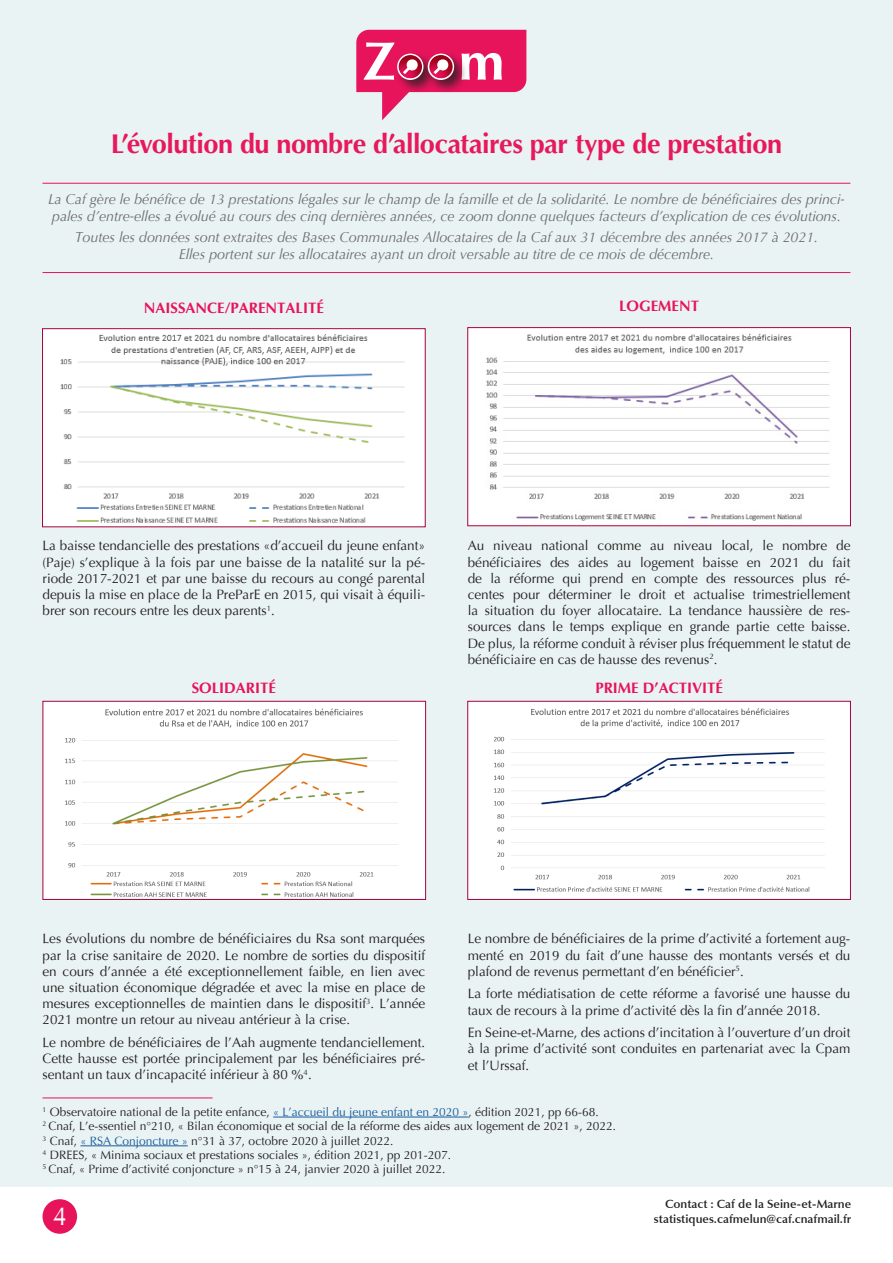
<style>
.page{position:relative;width:893px;height:1263px;background:#fff}
.page>*{position:absolute;margin:0;border:0;box-sizing:border-box;transform-origin:0 0}
.Grand_Titre_ZOMM{font:700 54px "Optima";color:#fff}
.Sous_TITRE_DU_ZOOM{font:700 27px "Optima";letter-spacing:-.015em;color:#e7185c}
.t1{font:26.4px "CG Omega";color:#fff;scale:.91 1}
.Titre_paragraphe_cen{font:700 15px "Optima";color:#e7135b}
.Intro_ZOOM_T9_5{font:italic 14.25px/17.1px "Optima";letter-spacing:-.005em;color:#6c6d70}
.Intro_zoom_T805{font:italic 14.25px/17.1px "Optima";letter-spacing:-.005em;color:#6c6d70;text-align:center}
.TEXTE_ZOOM_1_av_T9_5{font:13.5px/16.2px "Optima";color:#231f20;text-align:justify}
.NoteZoom{font:12px "Optima";color:#231f20}
.contact{font:600 12px "Optima";color:#231f20}
.s1{color:#175d9e}
</style>
<div class="page">
<div style="left:0;top:0;width:893px;height:1186px;background:#eaf3f3"></div>
<div style="left:43px;top:1199px;width:34px;height:35px;background:#e7135b;border-radius:50%"></div>
<svg style="left:356px;top:30px;width:170px;height:90px"></svg>
<hr style="left:43px;top:272px;width:807px;height:1px;background:#e7135b">
<hr style="left:43px;top:183px;width:807px;height:1px;background:#e7135b">
<div style="left:43px;top:329px;width:382px;height:198px;background:#fff"></div>
<img style="left:60px;top:334px;width:345px;height:189px">
<div style="left:42px;top:328px;width:384px;height:199px;border:1px solid #a7023c"></div>
<div style="left:468px;top:701px;width:382px;height:198px;background:#fff"></div>
<img style="left:494px;top:708px;width:331px;height:184px">
<div style="left:467px;top:701px;width:384px;height:199px;border:1px solid #a7023c"></div>
<div style="left:468px;top:328px;width:382px;height:198px;background:#fff"></div>
<img style="left:486px;top:333px;width:344px;height:188px">
<div style="left:467px;top:327px;width:384px;height:199px;border:1px solid #a7023c"></div>
<div style="left:43px;top:701px;width:383px;height:198px;background:#fff"></div>
<img style="left:65px;top:708px;width:333px;height:189px">
<div style="left:43px;top:701px;width:383px;height:199px;border:1px solid #a7023c"></div>
<hr style="left:273px;top:1117px;width:196px;height:1px;background:#175d9e">
<hr style="left:80px;top:1145px;width:108px;height:1px;background:#175d9e">
<hr style="left:43px;top:1097px;width:170px;height:1px;background:#e7135b">
<p class="Grand_Titre_ZOMM" style="left:363px;top:30px;width:142px">Z m</p>
<p class="Sous_TITRE_DU_ZOOM" style="left:111px;top:129px;width:673px">L’évolution du nombre d’allocataires par type de prestation</p>
<p class="Intro_ZOOM_T9_5" style="left:48px;top:190px;width:798px">La Caf gère le bénéfice de 13 prestations légales sur le champ de la famille et de la solidarité. Le nombre de bénéficiaires des princi&shy;pales d’entre-elles a évolué au cours des cinq dernières années, ce zoom donne quelques facteurs d’explication de ces évolutions.</p>
<p class="Intro_zoom_T805" style="left:75px;top:229px;width:745px">Toutes les données sont extraites des Bases Communales Allocataires de la Caf aux 31 décembre des années 2017 à 2021.<br>Elles portent sur les allocataires ayant un droit versable au titre de ce mois de décembre.</p>
<p class="Titre_paragraphe_cen" style="left:144px;top:299px;width:182px">NAISSANCE/PARENTALITÉ</p>
<p class="Titre_paragraphe_cen" style="left:619px;top:298px;width:82px">LOGEMENT</p>
<p class="TEXTE_ZOOM_1_av_T9_5" style="left:43px;top:538px;width:384px">La baisse tendancielle des prestations «d’accueil du jeune enfant» (Paje) s’explique à la fois par une baisse de la natalité sur la pé&shy;riode 2017-2021 et par une baisse du recours au congé parental depuis la mise en place de la PreParE en 2015, qui visait à équili&shy;brer son recours entre les deux parents<sup>1</sup>.</p>
<p class="Titre_paragraphe_cen" style="left:192px;top:680px;width:86px">SOLIDARITÉ</p>
<p class="TEXTE_ZOOM_1_av_T9_5" style="left:468px;top:538px;width:384px">Au niveau national comme au niveau local, le nombre de bénéficiaires des aides au logement baisse en 2021 du fait de la réforme qui prend en compte des ressources plus ré&shy;centes pour déterminer le droit et actualise trimestriellement la situation du foyer allocataire. La tendance haussière de res&shy;sources dans le temps explique en grande partie cette baisse.<br>De plus, la réforme conduit à réviser plus fréquemment le statut de bénéficiaire en cas de hausse des revenus<sup>2</sup>.</p>
<p class="Titre_paragraphe_cen" style="left:595px;top:679px;width:129px">PRIME D’ACTIVITÉ</p>
<p class="TEXTE_ZOOM_1_av_T9_5" style="left:43px;top:931px;width:384px">Les évolutions du nombre de bénéficiaires du Rsa sont marquées par la crise sanitaire de 2020. Le nombre de sorties du dispositif en cours d’année a été exceptionnellement faible, en lien avec une situation économique dégradée et avec la mise en place de mesures exceptionnelles de maintien dans le dispositif<sup>3</sup>. L’année 2021 montre un retour au niveau antérieur à la crise.</p>
<p class="TEXTE_ZOOM_1_av_T9_5" style="left:43px;top:1034px;width:384px">Le nombre de bénéficiaires de l’Aah augmente tendanciellement.<br>Cette hausse est portée principalement par les bénéficiaires pré&shy;sentant un taux d’incapacité inférieur à 80 %<sup>4</sup>.</p>
<p class="TEXTE_ZOOM_1_av_T9_5" style="left:468px;top:931px;width:384px">Le nombre de bénéficiaires de la prime d’activité a fortement aug&shy;menté en 2019 du fait d’une hausse des montants versés et du plafond de revenus permettant d’en bénéficier<sup>5</sup>.</p>
<p class="TEXTE_ZOOM_1_av_T9_5" style="left:468px;top:986px;width:384px">La forte médiatisation de cette réforme a favorisé une hausse du taux de recours à la prime d’activité dès la fin d’année 2018.</p>
<p class="TEXTE_ZOOM_1_av_T9_5" style="left:468px;top:1025px;width:384px">En Seine-et-Marne, des actions d’incitation à l’ouverture d’un droit à la prime d’activité sont conduites en partenariat avec la Cpam et l’Urssaf.</p>
<p class="NoteZoom" style="left:43px;top:1105px;width:558px"><sup>1</sup> Observatoire national de la petite enfance, <span class="s1">« L’accueil du jeune enfant en 2020 »</span>, édition 2021, pp 66-68.</p>
<p class="NoteZoom" style="left:43px;top:1119px;width:575px"><sup>2</sup> Cnaf, L’e-ssentiel n°210, « Bilan économique et social de la réforme des aides aux logement de 2021 », 2022.</p>
<p class="NoteZoom" style="left:43px;top:1134px;width:352px"><sup>3</sup> Cnaf, <span class="s1">« RSA Conjoncture »</span> n°31 à 37, octobre 2020 à juillet 2022.</p>
<p class="NoteZoom" style="left:43px;top:1148px;width:410px"><sup>4</sup> DREES, « Minima sociaux et prestations sociales », édition 2021, pp 201-207.</p>
<p class="NoteZoom" style="left:43px;top:1162px;width:404px"><sup>5</sup> Cnaf, « Prime d’activité conjoncture » n°15 à 24, janvier 2020 à juillet 2022.</p>
<p class="t1" style="left:53px;top:1200px;width:16px">4</p>
<p class="contact" style="left:665px;top:1197px;width:188px">Contact : Caf de la Seine-et-Marne</p>
<p class="contact" style="left:654px;top:1212px;width:199px">statistiques.cafmelun@caf.cnafmail.fr</p>
</div>
